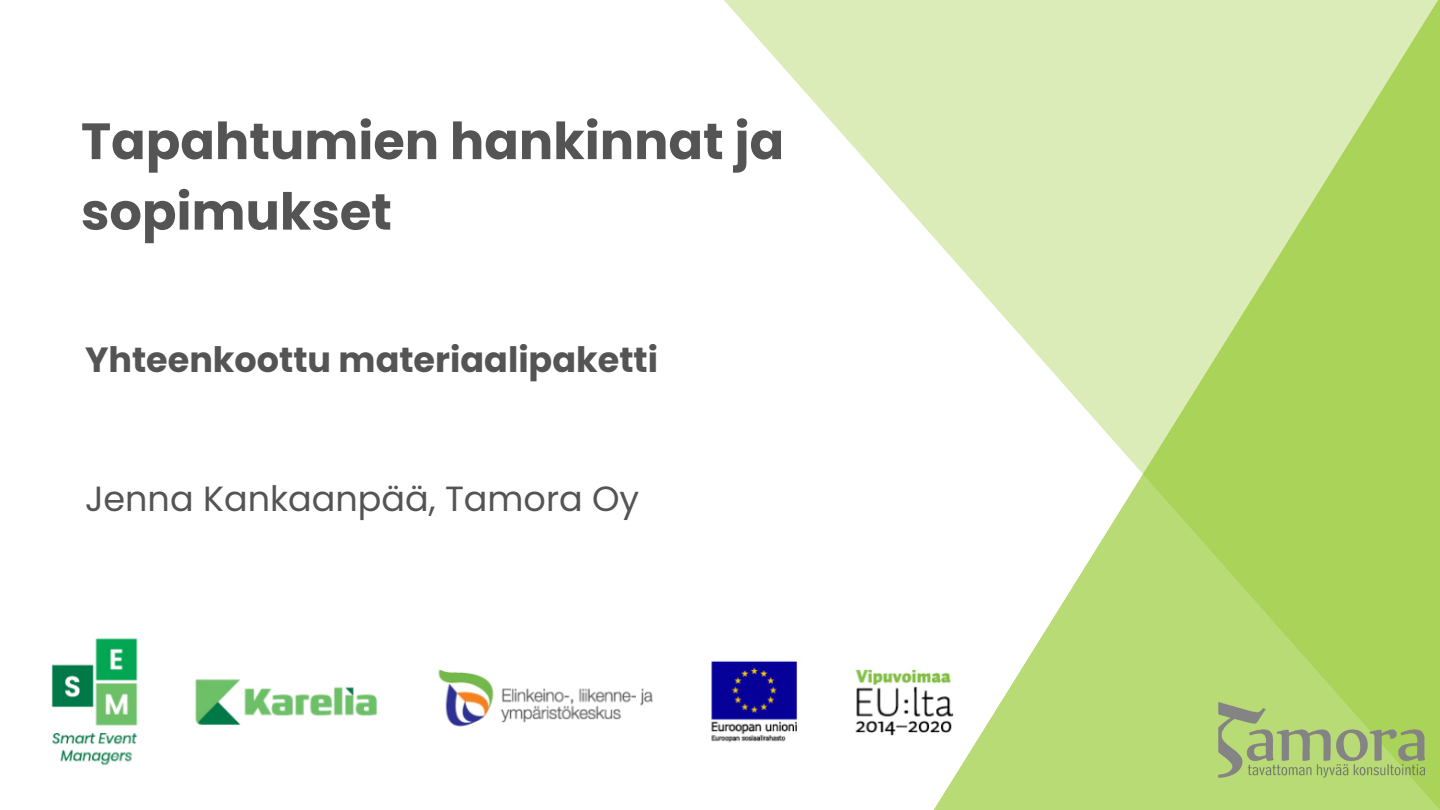
<style>
.page{position:relative;width:1440px;height:810px;background:#fff}
.page>*{position:absolute;margin:0;border:0;box-sizing:border-box;transform-origin:0 0}
.t1{font:700 51px "Poppins";color:#545454}
.t2{font:700 35px "Poppins";color:#545454}
.t3{font:35px "Poppins";color:#545454}
</style>
<div class="page">
<svg style="left:724px;top:0;width:110px;height:125px"></svg>
<img style="left:51px;top:638px;width:747px;height:127px">
<svg style="left:834px;top:0;width:606px;height:810px"></svg>
<img style="left:1219px;top:703px;width:205px;height:74px">
<p class="t1" style="left:81px;top:106px;width:705px">Tapahtumien hankinnat ja</p>
<p class="t1" style="left:81px;top:176px;width:312px">sopimukset</p>
<p class="t2" style="left:85px;top:335px;width:575px">Yhteenkoottu materiaalipaketti</p>
<p class="t3" style="left:85px;top:474px;width:556px">Jenna Kankaanpää, Tamora Oy</p>
</div>
